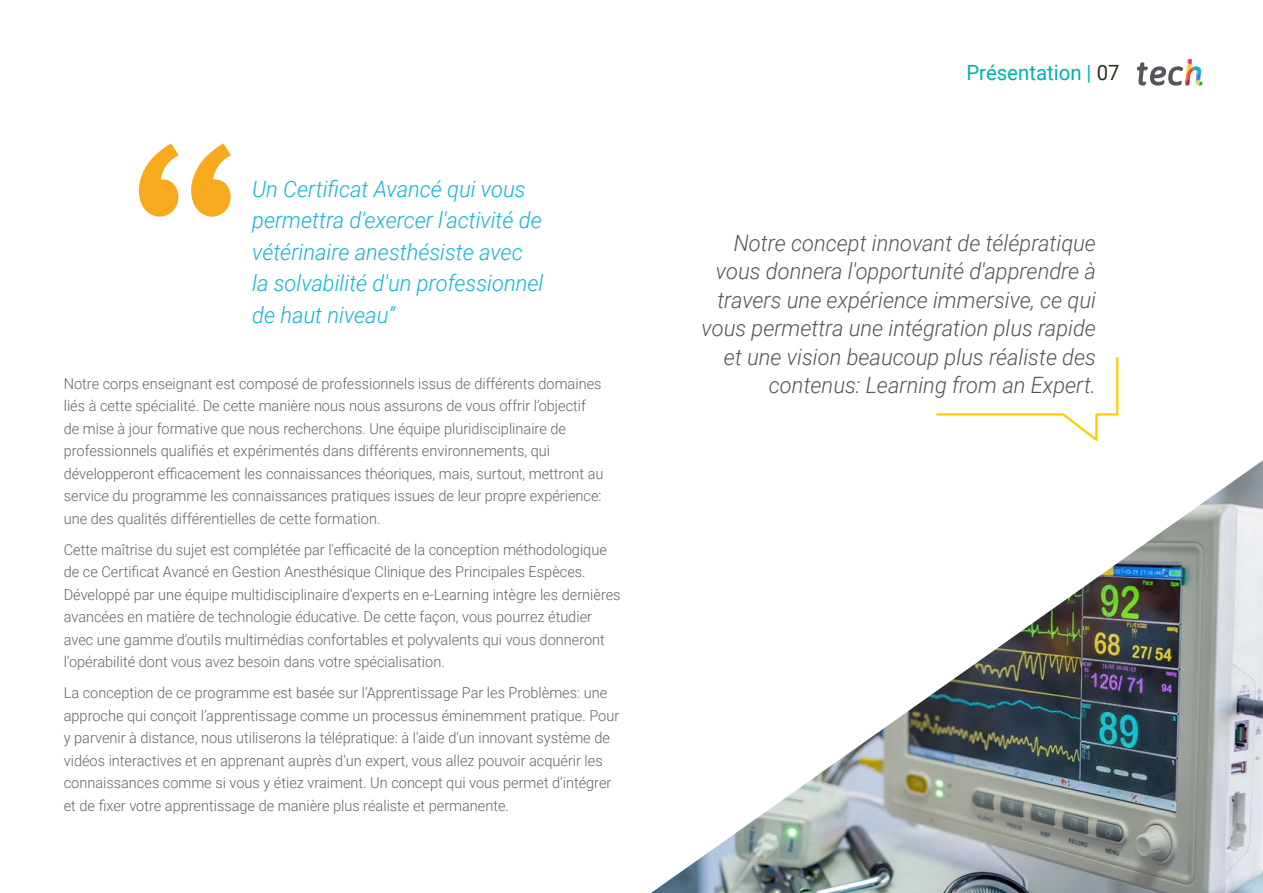
<style>
.page{position:relative;width:1263px;height:893px;background:#fff}
.page>*{position:absolute;margin:0;border:0;box-sizing:border-box;transform-origin:0 0}
.t1{font:italic 300 22.5px/28.5px "Roboto";color:#52555b;text-align:right}
.t2{font:italic 300 22.5px/31.5px "Roboto";color:#0fb6cf}
.t3{font:21px "Roboto";color:#00b2af}
.t4{font:300 15px/22.5px "Roboto";color:#61646a}
.s1{color:#312e20}
</style>
<div class="page">
<svg style="left:139px;top:143px;width:92px;height:74px"></svg>
<svg style="left:936px;top:357px;width:183px;height:84px"></svg>
<img style="left:651px;top:460px;width:612px;height:433px">
<svg style="left:1137px;top:59px;width:65px;height:27px"></svg>
<h1 class="t2" style="left:252px;top:172px;width:293px">Un Certificat Avancé qui vous permettra d'exercer l'activité de vétérinaire anesthésiste avec la solvabilité d'un professionnel de haut niveau”</h1>
<p class="t4" style="left:64px;top:372px;width:541px">Notre corps enseignant est composé de professionnels issus de différents domaines liés à cette spécialité. De cette manière nous nous assurons de vous offrir l’objectif de mise à jour formative que nous recherchons. Une équipe pluridisciplinaire de professionnels qualifiés et expérimentés dans différents environnements, qui développeront efficacement les connaissances théoriques, mais, surtout, mettront au service du programme les connaissances pratiques issues de leur propre expérience: une des qualités différentielles de cette formation.</p>
<p class="t4" style="left:64px;top:538px;width:558px">Cette maîtrise du sujet est complétée par l'efficacité de la conception méthodologique de ce Certificat Avancé en Gestion Anesthésique Clinique des Principales Espèces.<br>Développé par une équipe multidisciplinaire d'experts en e-Learning intègre les dernières avancées en matière de technologie éducative. De cette façon, vous pourrez étudier avec une gamme d'outils multimédias confortables et polyvalents qui vous donneront l'opérabilité dont vous avez besoin dans votre spécialisation.</p>
<p class="t4" style="left:64px;top:681px;width:557px">La conception de ce programme est basée sur l’Apprentissage Par les Problèmes: une approche qui conçoit l’apprentissage comme un processus éminemment pratique. Pour y parvenir à distance, nous utiliserons la télépratique: à l'aide d'un innovant système de vidéos interactives et en apprenant auprès d'un expert, vous allez pouvoir acquérir les connaissances comme si vous y étiez vraiment. Un concept qui vous permet d'intégrer et de fixer votre apprentissage de manière plus réaliste et permanente.</p>
<h2 class="t3" style="left:966px;top:57px;width:155px">Présentation | <span class="s1">07</span></h2>
<p class="t1" style="left:702px;top:228px;width:396px">Notre concept innovant de télépratique vous donnera l'opportunité d'apprendre à travers une expérience immersive, ce qui vous permettra une intégration plus rapide et une vision beaucoup plus réaliste des contenus: Learning from an Expert.</p>
</div>
